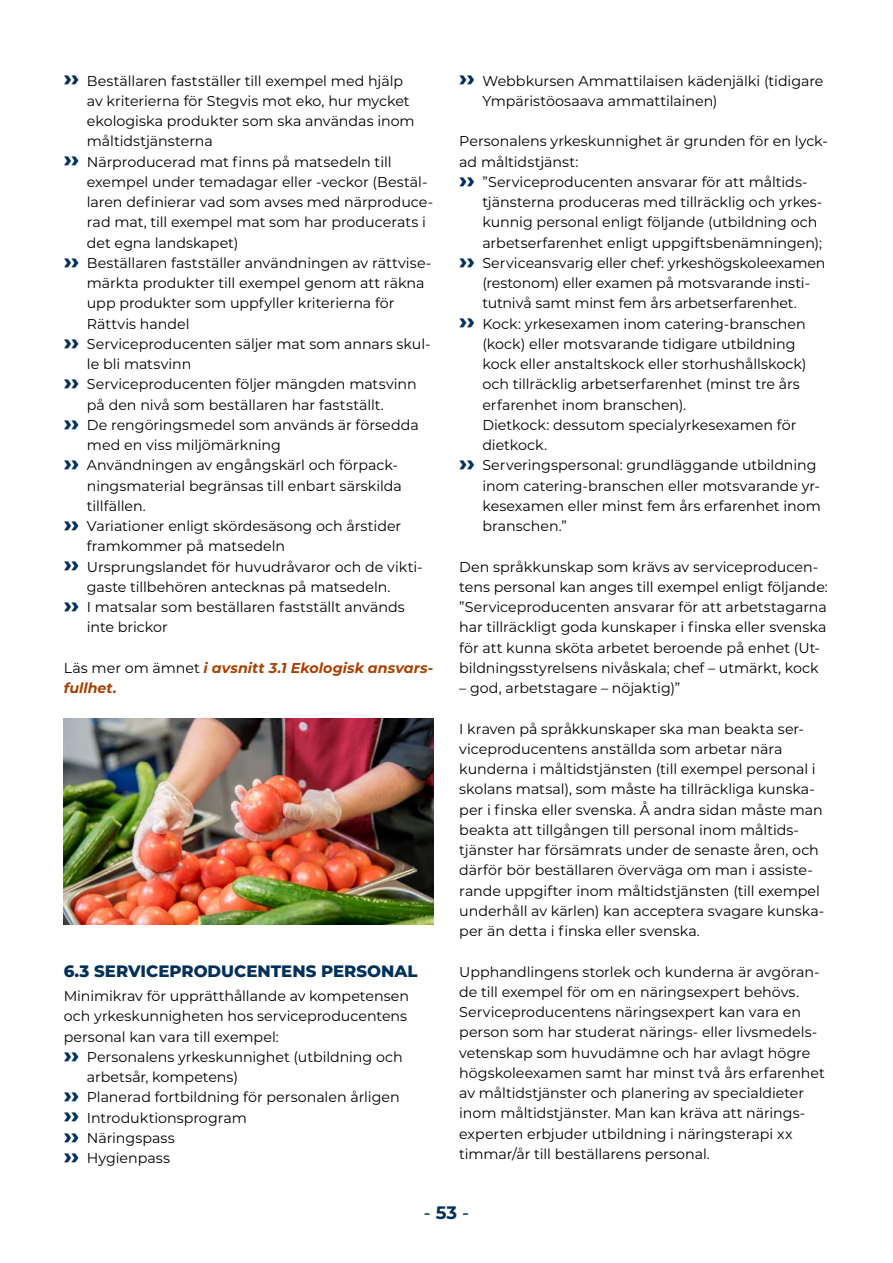
<style>
.page{position:relative;width:893px;height:1263px;background:#fff}
.page>*{position:absolute;margin:0;border:0;box-sizing:border-box;transform-origin:0 0}
.t1{font:500 18px "Montserrat";color:#00305b}
._2_otsikko{font:800 16.5px "Montserrat";color:#00305b}
.leipateksti{font:14.25px/20.2px "Montserrat";color:#000}
.leipateksti-2{font:italic 700 14.25px/20.2px "Montserrat";letter-spacing:.005em;color:#aa4000}
.s1{font-weight:800;font-size:22.5px;color:#00305b}
.s2{font-weight:400;font-style:normal;color:#000}
.s3{font-weight:700}
</style>
<div class="page">
<img style="left:64px;top:718px;width:370px;height:207px">
<p class="leipateksti" style="left:87px;top:70px;width:329px;text-indent:-23px"><span class="s1">››</span> Beställaren fastställer till exempel med hjälp av kriterierna för Stegvis mot eko, hur mycket ekologiska produkter som ska användas inom måltidstjänsterna</p>
<p class="leipateksti" style="left:87px;top:151px;width:348px;text-indent:-23px"><span class="s1">››</span> Närproducerad mat finns på matsedeln till exempel under temadagar eller -veckor (Bestäl&shy;laren definierar vad som avses med närproduce&shy;rad mat, till exempel mat som har producerats i det egna landskapet)</p>
<p class="leipateksti" style="left:87px;top:252px;width:346px;text-indent:-23px"><span class="s1">››</span> Beställaren fastställer användningen av rättvise&shy;märkta produkter till exempel genom att räkna upp produkter som uppfyller kriterierna för Rättvis handel</p>
<p class="leipateksti" style="left:87px;top:333px;width:345px;text-indent:-23px"><span class="s1">››</span> Serviceproducenten säljer mat som annars skul&shy;le bli matsvinn</p>
<p class="leipateksti" style="left:87px;top:374px;width:331px;text-indent:-23px"><span class="s1">››</span> Serviceproducenten följer mängden matsvinn på den nivå som beställaren har fastställt.</p>
<p class="leipateksti" style="left:87px;top:414px;width:333px;text-indent:-23px"><span class="s1">››</span> De rengöringsmedel som används är försedda med en viss miljömärkning</p>
<p class="leipateksti" style="left:87px;top:455px;width:317px;text-indent:-23px"><span class="s1">››</span> Användningen av engångskärl och förpack&shy;ningsmaterial begränsas till enbart särskilda tillfällen.</p>
<p class="leipateksti" style="left:87px;top:515px;width:316px;text-indent:-23px"><span class="s1">››</span> Variationer enligt skördesäsong och årstider framkommer på matsedeln</p>
<p class="leipateksti" style="left:87px;top:556px;width:337px;text-indent:-23px"><span class="s1">››</span> Ursprungslandet för huvudråvaror och de vikti&shy;gaste tillbehören antecknas på matsedeln.</p>
<p class="leipateksti" style="left:87px;top:596px;width:319px;text-indent:-23px"><span class="s1">››</span> I matsalar som beställaren fastställt används inte brickor</p>
<p class="leipateksti-2" style="left:64px;top:657px;width:371px"><span class="s2">Läs mer om ämnet</span> i avsnitt 3.1 Ekologisk ansvars&shy;fullhet.</p>
<p class="_2_otsikko" style="left:64px;top:959px;width:355px">6.3 SERVICEPRODUCENTENS PERSONAL</p>
<p class="leipateksti" style="left:64px;top:985px;width:347px">Minimikrav för upprätthållande av kompetensen och yrkeskunnigheten hos serviceproducentens personal kan vara till exempel:</p>
<p class="leipateksti" style="left:87px;top:1046px;width:317px;text-indent:-23px"><span class="s1">››</span> Personalens yrkeskunnighet (utbildning och arbetsår, kompetens)</p>
<p class="leipateksti" style="left:64px;top:1087px;width:337px"><span class="s1">››</span> Planerad fortbildning för personalen årligen</p>
<p class="leipateksti" style="left:64px;top:1107px;width:185px"><span class="s1">››</span> Introduktionsprogram</p>
<p class="leipateksti" style="left:64px;top:1127px;width:113px"><span class="s1">››</span> Näringspass</p>
<p class="leipateksti" style="left:64px;top:1147px;width:108px"><span class="s1">››</span> Hygienpass</p>
<p class="leipateksti" style="left:482px;top:70px;width:343px;text-indent:-23px"><span class="s1">››</span> Webbkursen Ammattilaisen kädenjälki (tidigare<br>Ympäristöosaava ammattilainen)</p>
<p class="leipateksti" style="left:459px;top:131px;width:370px">Personalens yrkeskunnighet är grunden för en lyck&shy;ad måltidstjänst:</p>
<p class="leipateksti" style="left:482px;top:171px;width:341px;text-indent:-23px"><span class="s1">››</span> ”Serviceproducenten ansvarar för att måltids&shy;tjänsterna produceras med tillräcklig och yrkes&shy;kunnig personal enligt följande (utbildning och arbetserfarenhet enligt uppgiftsbenämningen);</p>
<p class="leipateksti" style="left:459px;top:252px;width:368px;text-align:center"><span class="s1">››</span> Serviceansvarig eller chef: yrkeshögskoleexamen (restonom) eller examen på motsvarande insti&shy;tutnivå samt minst fem års arbetserfarenhet.</p>
<p class="leipateksti" style="left:482px;top:313px;width:326px;text-indent:-23px"><span class="s1">››</span> Kock: yrkesexamen inom catering-branschen (kock) eller motsvarande tidigare utbildning kock eller anstaltskock eller storhushållskock) och tillräcklig arbetserfarenhet (minst tre års erfarenhet inom branschen).<br>Dietkock: dessutom specialyrkesexamen för dietkock.</p>
<p class="leipateksti" style="left:482px;top:455px;width:340px;text-indent:-23px"><span class="s1">››</span> Serveringspersonal: grundläggande utbildning inom catering-branschen eller motsvarande yr&shy;kesexamen eller minst fem års erfarenhet inom branschen.”</p>
<p class="leipateksti" style="left:459px;top:556px;width:370px">Den språkkunskap som krävs av serviceproducen&shy;tens personal kan anges till exempel enligt följande: ”Serviceproducenten ansvarar för att arbetstagarna har tillräckligt goda kunskaper i finska eller svenska för att kunna sköta arbetet beroende på enhet (Ut&shy;bildningsstyrelsens nivåskala; chef – utmärkt, kock</p>
<p class="leipateksti" style="left:459px;top:677px;width:223px">– god, arbetstagare – nöjaktig)”</p>
<p class="leipateksti" style="left:459px;top:718px;width:367px">I kraven på språkkunskaper ska man beakta ser&shy;viceproducentens anställda som arbetar nära kunderna i måltidstjänsten (till exempel personal i skolans matsal), som måste ha tillräckliga kunska&shy;per i finska eller svenska. Å andra sidan måste man beakta att tillgången till personal inom måltids&shy;tjänster har försämrats under de senaste åren, och därför bör beställaren överväga om man i assiste&shy;rande uppgifter inom måltidstjänsten (till exempel underhåll av kärlen) kan acceptera svagare kunska&shy;per än detta i finska eller svenska.</p>
<p class="leipateksti" style="left:459px;top:961px;width:367px">Upphandlingens storlek och kunderna är avgöran&shy;de till exempel för om en näringsexpert behövs.<br>Serviceproducentens näringsexpert kan vara en person som har studerat närings- eller livsmedels&shy;vetenskap som huvudämne och har avlagt högre högskoleexamen samt har minst två års erfarenhet av måltidstjänster och planering av specialdieter inom måltidstjänster. Man kan kräva att närings&shy;experten erbjuder utbildning i näringsterapi xx timmar/år till beställarens personal.</p>
<p class="t1" style="left:424px;top:1200px;width:47px">- <span class="s3">53</span> -</p>
</div>
